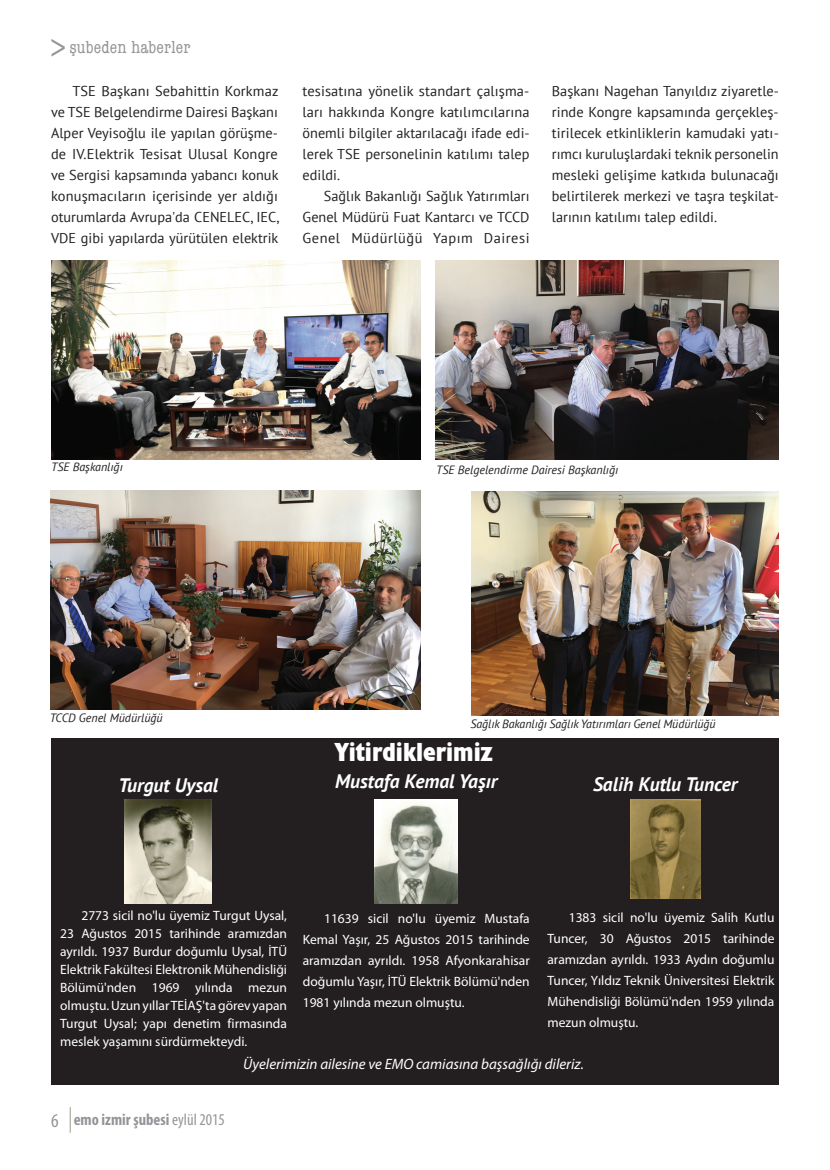
<style>
.page{position:relative;width:830px;height:1170px;background:#fff}
.page>*{position:absolute;margin:0;border:0;box-sizing:border-box;transform-origin:0 0}
.t1{font:700 condensed 26.25px "Humanist 521 BT Xtra";color:#fff}
.t2{font:italic 700 19.5px "PT Sans";color:#fff}
.t3{font:condensed 18px "American Typewriter";letter-spacing:.01em;color:#939598}
.t4{font:700 condensed 16.5px "Myriad Pro";color:#939598}
.t5{font:italic 15px "Myriad Pro";color:#fff}
.t6{font:14.25px/21px "PT Sans";color:#231f20;text-align:justify}
.t7{font:13.5px/21px "Myriad Pro";color:#fff;text-align:justify}
.t8{font:italic 12px "PT Sans";color:#231f20}
.s1{font-family:"Apex New";font-stretch:normal;font-size:33px}
.s2{font-weight:400;font-size:19.5px}
.s3{font-weight:400}
</style>
<div class="page">
<svg style="left:70px;top:1107px;width:1px;height:25px"></svg>
<img style="left:471px;top:491px;width:306px;height:224px">
<img style="left:435px;top:260px;width:343px;height:200px">
<img style="left:50px;top:490px;width:370px;height:219px">
<img style="left:51px;top:260px;width:369px;height:200px">
<div style="left:51px;top:738px;width:726px;height:346px;background:#231f20"></div>
<img style="left:125px;top:799px;width:87px;height:104px">
<img style="left:374px;top:799px;width:83px;height:104px">
<img style="left:630px;top:799px;width:70px;height:99px">
<p class="t3" style="left:50px;top:33px;width:142px"><span class="s1">&gt;</span>şubeden haberler</p>
<p class="t6" style="left:51px;top:80px;width:229px;text-indent:21px">TSE Başkanı Sebahittin Korkmaz ve TSE Belgelendirme Dairesi Başkanı Alper Veyisoğlu ile yapılan görüşme&shy;de IV.Elektrik Tesisat Ulusal Kongre ve Sergisi kapsamında yabancı konuk konuşmacıların içerisinde yer aldığı oturumlarda Avrupa'da CENELEC, IEC, VDE gibi yapılarda yürütülen elektrik</p>
<p class="t6" style="left:302px;top:80px;width:228px">tesisatına yönelik standart çalışma&shy;ları hakkında Kongre katılımcılarına önemli bilgiler aktarılacağı ifade edi&shy;lerek TSE personelinin katılımı talep edildi.</p>
<p class="t6" style="left:302px;top:185px;width:228px;text-indent:21px">Sağlık Bakanlığı Sağlık Yatırımları Genel Müdürü Fuat Kantarcı ve TCCD Genel Müdürlüğü Yapım Dairesi</p>
<p class="t6" style="left:551px;top:80px;width:228px">Başkanı Nagehan Tanyıldız ziyaretle&shy;rinde Kongre kapsamında gerçekleş&shy;tirilecek etkinliklerin kamudaki yatı&shy;rımcı kuruluşlardaki teknik personelin mesleki gelişime katkıda bulunacağı belirtilerek merkezi ve taşra teşkilat&shy;larının katılımı talep edildi.</p>
<p class="t8" style="left:51px;top:459px;width:73px">TSE Başkanlığı</p>
<p class="t8" style="left:436px;top:462px;width:183px">TSE Belgelendirme Dairesi Başkanlığı</p>
<p class="t8" style="left:50px;top:710px;width:114px">TCCD Genel Müdürlüğü</p>
<p class="t8" style="left:470px;top:715px;width:247px">Sağlık Bakanlığı Sağlık Yatırımları Genel Müdürlüğü</p>
<h2 class="t2" style="left:118px;top:772px;width:101px">Turgut Uysal</h2>
<h1 class="t1" style="left:335px;top:735px;width:159px">Yitirdiklerimiz</h1>
<h2 class="t2" style="left:335px;top:767px;width:164px">Mustafa Kemal Yaşır</h2>
<h2 class="t2" style="left:592px;top:771px;width:146px">Salih Kutlu Tuncer</h2>
<p class="t7" style="left:60px;top:906px;width:228px;line-height:18px;text-indent:21px">2773 sicil no'lu üyemiz Turgut Uysal, 23 Ağustos 2015 tarihinde aramızdan ayrıldı. 1937 Burdur doğumlu Uysal, İTÜ Elektrik Fakültesi Elektronik Mühendisliği Bölümü'nden 1969 yılında mezun olmuştu. Uzun yıllar TEİAŞ'ta görev yapan Turgut Uysal; yapı denetim firmasında meslek yaşamını sürdürmekteydi.</p>
<p class="t7" style="left:302px;top:907px;width:228px;text-indent:21px">11639 sicil no'lu üyemiz Mustafa Kemal Yaşır, 25 Ağustos 2015 tarihinde aramızdan ayrıldı. 1958 Afyonkarahisar doğumlu Yaşır, İTÜ Elektrik Bölümü'nden 1981 yılında mezun olmuştu.</p>
<p class="t7" style="left:547px;top:906px;width:228px;text-indent:21px">1383 sicil no'lu üyemiz Salih Kutlu Tuncer, 30 Ağustos 2015 tarihinde aramızdan ayrıldı. 1933 Aydın doğumlu Tuncer, Yıldız Teknik Üniversitesi Elektrik Mühendisliği Bölümü'nden 1959 yılında mezun olmuştu.</p>
<p class="t4" style="left:51px;top:1109px;width:175px"><span class="s2">6</span> emo izmir şubesi <span class="s3">eylül 2015</span></p>
<p class="t5" style="left:243px;top:1054px;width:342px">Üyelerimizin ailesine ve EMO camiasına başsağlığı dileriz.</p>
</div>
